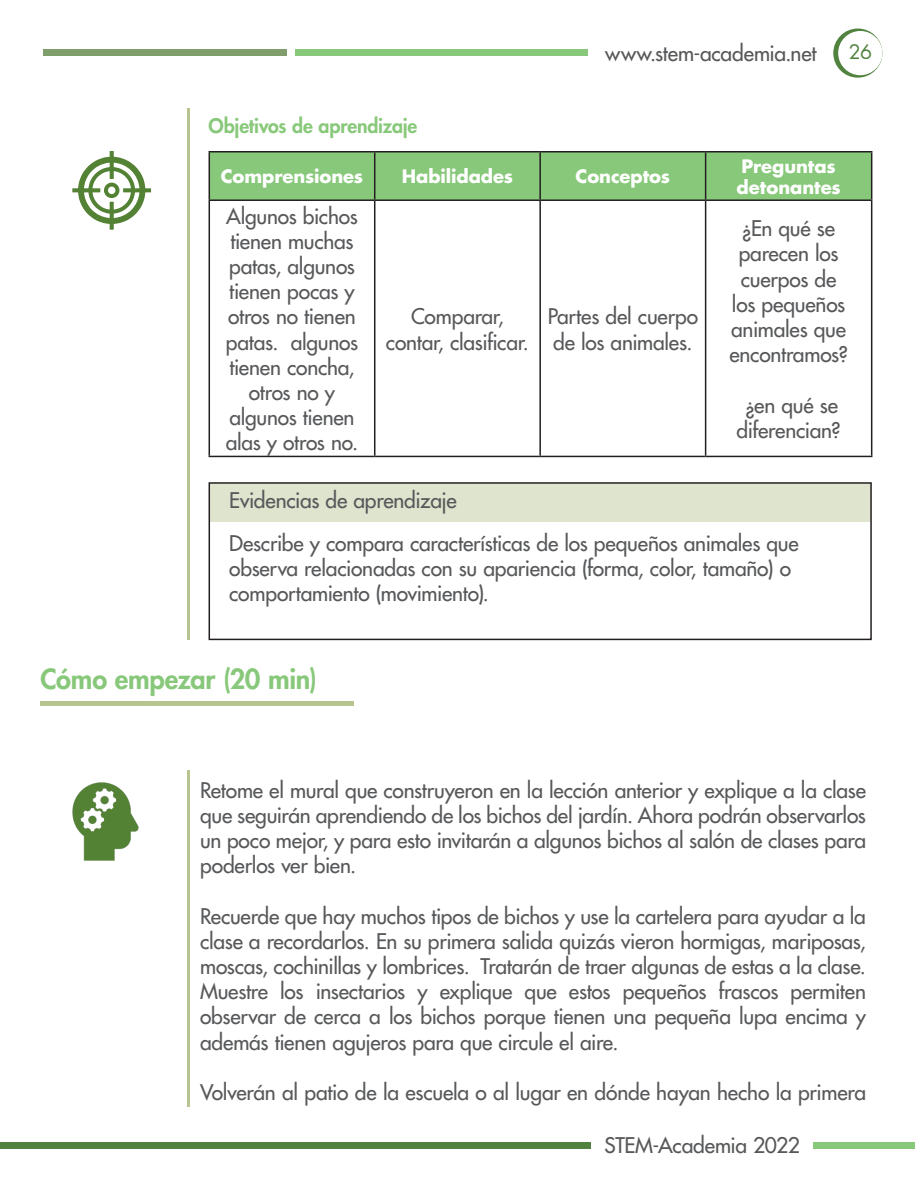
<style>
.page{position:relative;width:915px;height:1191px;background:#fff}
.page>*{position:absolute;margin:0;border:0;box-sizing:border-box;transform-origin:0 0}
.t1{font:800 27px "Futura Std";letter-spacing:-.01em;color:#88c87a}
.t2{font:500 21px/25.2px "Futura Std";letter-spacing:-.01em;color:#57585a;text-align:center}
.t3{font:800 19.5px "Futura Std";letter-spacing:-.01em;color:#88c87a}
.t4{font:19.5px "Futura Std";color:#51833f}
.t5{font:700 18px/21.6px "Futura Std";letter-spacing:-.005em;color:#fff}
</style>
<div class="page">
<svg style="left:833px;top:29px;width:49px;height:49px"></svg>
<div style="left:837px;top:31px;width:45px;height:44px;background:#fff;border-radius:50%"></div>
<div style="left:209px;top:151px;width:662px;height:49px;background:#88c87a"></div>
<hr style="left:208px;top:151px;width:166px;height:1px;background:#231f20">
<hr style="left:208px;top:152px;width:2px;height:47px;background:#231f20">
<hr style="left:374px;top:151px;width:166px;height:1px;background:#231f20">
<hr style="left:374px;top:152px;width:1px;height:47px;background:#231f20">
<hr style="left:540px;top:151px;width:165px;height:1px;background:#231f20">
<hr style="left:539px;top:152px;width:1px;height:47px;background:#231f20">
<hr style="left:705px;top:151px;width:167px;height:1px;background:#231f20">
<hr style="left:704px;top:152px;width:2px;height:47px;background:#231f20">
<hr style="left:870px;top:152px;width:2px;height:47px;background:#231f20">
<hr style="left:208px;top:199px;width:166px;height:2px;background:#231f20">
<hr style="left:208px;top:201px;width:2px;height:255px;background:#231f20">
<hr style="left:374px;top:199px;width:166px;height:2px;background:#231f20">
<hr style="left:374px;top:201px;width:1px;height:255px;background:#231f20">
<hr style="left:540px;top:199px;width:165px;height:2px;background:#231f20">
<hr style="left:539px;top:201px;width:1px;height:255px;background:#231f20">
<hr style="left:705px;top:199px;width:167px;height:2px;background:#231f20">
<hr style="left:704px;top:201px;width:2px;height:255px;background:#231f20">
<hr style="left:870px;top:201px;width:2px;height:255px;background:#231f20">
<hr style="left:208px;top:456px;width:166px;height:1px;background:#231f20">
<hr style="left:374px;top:456px;width:166px;height:1px;background:#231f20">
<hr style="left:540px;top:456px;width:165px;height:1px;background:#231f20">
<hr style="left:705px;top:456px;width:167px;height:1px;background:#231f20">
<div style="left:209px;top:483px;width:661px;height:39px;background:#dee4ce"></div>
<div style="left:208px;top:482px;width:663px;height:158px;border:2px solid #231f20"></div>
<hr style="left:187px;top:108px;width:3px;height:532px;background:#b8c490">
<hr style="left:187px;top:770px;width:3px;height:336px;background:#b8c490">
<div style="left:40px;top:701px;width:313px;height:5px;background:#b8c490"></div>
<img style="left:72px;top:782px;width:67px;height:79px">
<svg style="left:72px;top:151px;width:79px;height:79px"></svg>
<div style="left:295px;top:50px;width:293px;height:6px;background:#88c87a"></div>
<div style="left:0;top:1142px;width:590px;height:6px;background:#51833f"></div>
<div style="left:813px;top:1142px;width:101px;height:6px;background:#88c87a"></div>
<div style="left:43px;top:50px;width:244px;height:6px;background:#809d6c"></div>
<p class="t2" style="left:605px;top:40px;width:213px">www.stem-academia.net</p>
<p class="t4" style="left:848px;top:39px;width:26px">26</p>
<p class="t3" style="left:208px;top:113px;width:210px">Objetivos de aprendizaje</p>
<p class="t5" style="left:221px;top:166px;width:144px">Comprensiones</p>
<p class="t5" style="left:401px;top:166px;width:113px">Habilidades</p>
<p class="t5" style="left:575px;top:166px;width:96px">Conceptos</p>
<p class="t5" style="left:736px;top:155px;width:106px">Preguntas detonantes</p>
<p class="t2" style="left:226px;top:203px;width:134px">Algunos bichos tienen muchas patas, algunos tienen pocas y otros no tienen patas. algunos tienen concha, otros no y algunos tienen alas y otros no.</p>
<p class="t2" style="left:729px;top:216px;width:120px">¿En qué se parecen los cuerpos de los pequeños animales que encontramos?</p>
<p class="t2" style="left:736px;top:392px;width:106px">¿en qué se diferencian?</p>
<p class="t2" style="left:386px;top:304px;width:144px">Comparar, contar, clasificar.</p>
<p class="t2" style="left:547px;top:304px;width:152px;text-align:left">Partes del cuerpo de los animales.</p>
<p class="t2" style="left:229px;top:488px;width:229px">Evidencias de aprendizaje</p>
<p class="t2" style="left:229px;top:530px;width:571px;text-align:left">Describe y compara características de los pequeños animales que observa relacionadas con su apariencia (forma, color, tamaño) o comportamiento (movimiento).</p>
<p class="t1" style="left:40px;top:662px;width:278px">Cómo empezar (20 min)</p>
<p class="t2" style="left:200px;top:777px;width:667px;text-align:justify">Retome el mural que construyeron en la lección anterior y explique a la clase que seguirán aprendiendo de los bichos del jardín. Ahora podrán observarlos un poco mejor, y para esto invitarán a algunos bichos al salón de clases para poderlos ver bien.</p>
<p class="t2" style="left:200px;top:903px;width:667px;text-align:justify">Recuerde que hay muchos tipos de bichos y use la cartelera para ayudar a la clase a recordarlos. En su primera salida quizás vieron hormigas, mariposas, moscas, cochinillas y lombrices. Tratarán de traer algunas de estas a la clase.</p>
<p class="t2" style="left:200px;top:979px;width:667px;text-align:justify">Muestre los insectarios y explique que estos pequeños frascos permiten observar de cerca a los bichos porque tienen una pequeña lupa encima y además tienen agujeros para que circule el aire.</p>
<p class="t2" style="left:200px;top:1079px;width:667px">Volverán al patio de la escuela o al lugar en dónde hayan hecho la primera</p>
<p class="t2" style="left:604px;top:1132px;width:197px">STEM-Academia 2022</p>
</div>
